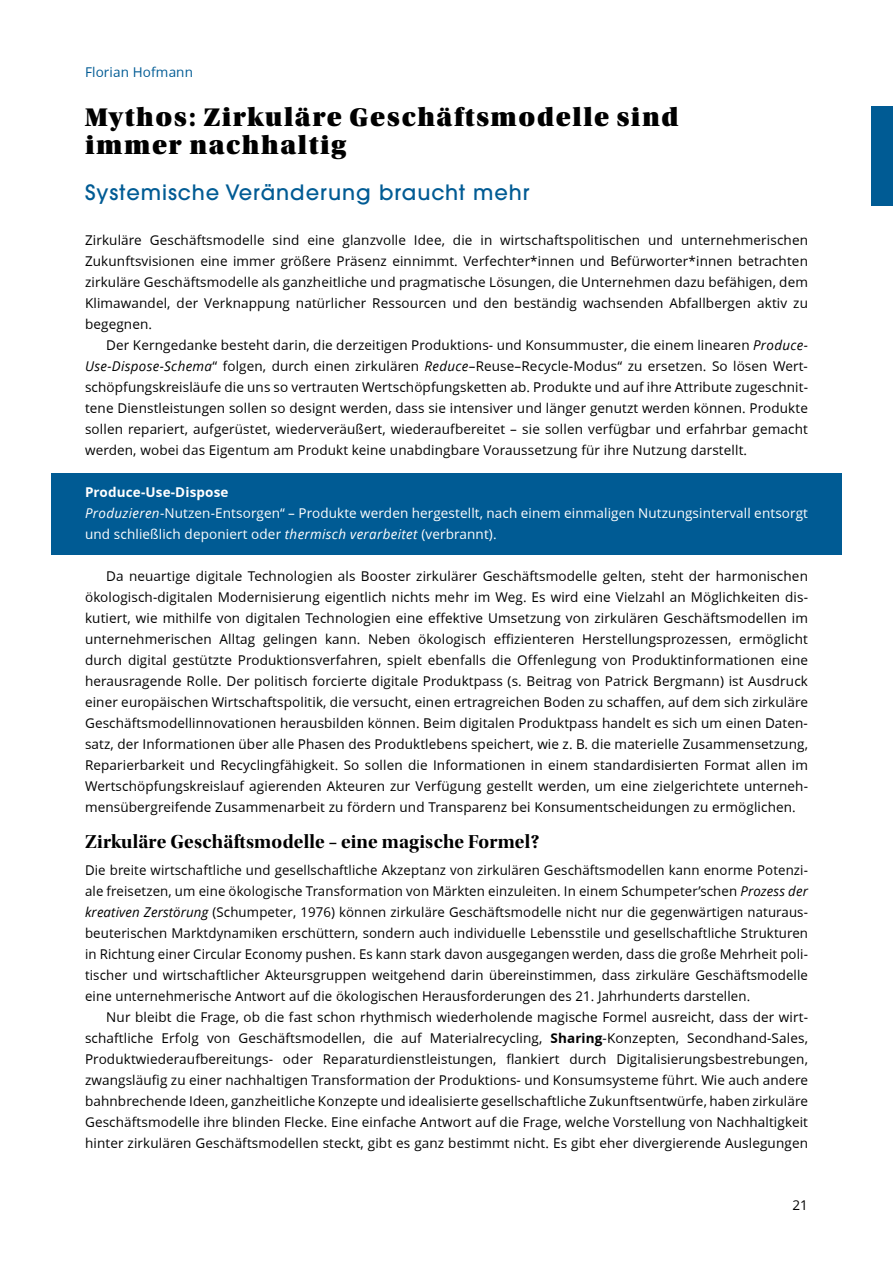
<style>
.page{position:relative;width:893px;height:1263px;background:#fff}
.page>*{position:absolute;margin:0;border:0;box-sizing:border-box;transform-origin:0 0}
.t1{font:27px/28.5px "Utopia Std Black Headline";letter-spacing:.06em;color:#000}
.t2{font:500 21px "ITC Avant Garde Pro";letter-spacing:.045em;color:#005b94}
.t3{font:19.5px "Utopia Std Bold Disp";letter-spacing:.01em;color:#000}
.t4{font:13.5px/21px "Open Sans";letter-spacing:.01em;color:#000;text-align:justify}
.t5{font:13.5px/21px "Open Sans";letter-spacing:.01em;color:#fff}
.t6{font:13.5px "Open Sans";letter-spacing:.01em;color:#005b94}
.s1{font-style:italic}
.s2{font-weight:700}
</style>
<div class="page">
<div style="left:872px;top:106px;width:21px;height:100px;background:#005b94"></div>
<div style="left:51px;top:473px;width:791px;height:39px;background:#005b94"></div>
<div style="left:51px;top:494px;width:791px;height:61px;background:#005b94"></div>
<p class="t6" style="left:85px;top:64px;width:109px">Florian Hofmann</p>
<h1 class="t1" style="left:85px;top:103px;width:595px">Mythos: Zirkuläre Geschäftsmodelle sind immer nachhaltig</h1>
<h2 class="t2" style="left:85px;top:179px;width:446px">Systemische Veränderung braucht mehr</h2>
<p class="t4" style="left:85px;top:229px;width:724px">Zirkuläre Geschäftsmodelle sind eine glanzvolle Idee, die in wirtschaftspolitischen und unternehmerischen Zukunftsvisionen eine immer größere Präsenz einnimmt. Verfechter*innen und Befürworter*innen betrachten zirkuläre Geschäftsmodelle als ganzheitliche und pragmatische Lösungen, die Unternehmen dazu befähigen, dem Klimawandel, der Verknappung natürlicher Ressourcen und den beständig wachsenden Abfallbergen aktiv zu begegnen.</p>
<p class="t4" style="left:85px;top:334px;width:724px;text-indent:21px">Der Kerngedanke besteht darin, die derzeitigen Produktions- und Konsummuster, die einem linearen <span class="s1">Produce-Use-Dispose-Schema</span>“ folgen, durch einen zirkulären <span class="s1">Reduce</span>–Reuse–Recycle-Modus“ zu ersetzen. So lösen Wert&shy;schöpfungskreisläufe die uns so vertrauten Wertschöpfungsketten ab. Produkte und auf ihre Attribute zugeschnit&shy;tene Dienstleistungen sollen so designt werden, dass sie intensiver und länger genutzt werden können. Produkte sollen repariert, aufgerüstet, wiederveräußert, wiederaufbereitet – sie sollen verfügbar und erfahrbar gemacht werden, wobei das Eigentum am Produkt keine unabdingbare Voraussetzung für ihre Nutzung darstellt.</p>
<p class="t5" style="left:85px;top:481px;width:724px"><span class="s2">Produce-Use-Dispose<br></span><span class="s1">Produzieren</span>-Nutzen-Entsorgen“ – Produkte werden hergestellt, nach einem einmaligen Nutzungsintervall entsorgt und schließlich deponiert oder <span class="s1">thermisch verarbeitet</span> (verbrannt).</p>
<p class="t4" style="left:85px;top:565px;width:724px;text-indent:21px">Da neuartige digitale Technologien als Booster zirkulärer Geschäftsmodelle gelten, steht der harmonischen ökologisch-digitalen Modernisierung eigentlich nichts mehr im Weg. Es wird eine Vielzahl an Möglichkeiten dis&shy;kutiert, wie mithilfe von digitalen Technologien eine effektive Umsetzung von zirkulären Geschäftsmodellen im unternehmerischen Alltag gelingen kann. Neben ökologisch effizienteren Herstellungsprozessen, ermöglicht durch digital gestützte Produktionsverfahren, spielt ebenfalls die Offenlegung von Produktinformationen eine herausragende Rolle. Der politisch forcierte digitale Produktpass (s. Beitrag von Patrick Bergmann) ist Ausdruck einer europäischen Wirtschaftspolitik, die versucht, einen ertragreichen Boden zu schaffen, auf dem sich zirkuläre Geschäftsmodellinnovationen herausbilden können. Beim digitalen Produktpass handelt es sich um einen Daten&shy;satz, der Informationen über alle Phasen des Produktlebens speichert, wie z. B. die materielle Zusammensetzung, Reparierbarkeit und Recyclingfähigkeit. So sollen die Informationen in einem standardisierten Format allen im Wertschöpfungskreislauf agierenden Akteuren zur Verfügung gestellt werden, um eine zielgerichtete unterneh&shy;mensübergreifende Zusammenarbeit zu fördern und Transparenz bei Konsumentscheidungen zu ermöglichen.</p>
<h3 class="t3" style="left:85px;top:830px;width:456px">Zirkuläre Geschäftsmodelle – eine magische Formel?</h3>
<p class="t4" style="left:85px;top:859px;width:724px">Die breite wirtschaftliche und gesellschaftliche Akzeptanz von zirkulären Geschäftsmodellen kann enorme Potenzi&shy;ale freisetzen, um eine ökologische Transformation von Märkten einzuleiten. In einem Schumpeter’schen <span class="s1">Prozess der kreativen Zerstörung</span> (Schumpeter, 1976) können zirkuläre Geschäftsmodelle nicht nur die gegenwärtigen naturaus&shy;beuterischen Marktdynamiken erschüttern, sondern auch individuelle Lebensstile und gesellschaftliche Strukturen in Richtung einer Circular Economy pushen. Es kann stark davon ausgegangen werden, dass die große Mehrheit poli&shy;tischer und wirtschaftlicher Akteursgruppen weitgehend darin übereinstimmen, dass zirkuläre Geschäftsmodelle eine unternehmerische Antwort auf die ökologischen Herausforderungen des 21. Jahrhunderts darstellen.</p>
<p class="t4" style="left:85px;top:1006px;width:724px;text-indent:21px">Nur bleibt die Frage, ob die fast schon rhythmisch wiederholende magische Formel ausreicht, dass der wirt&shy;schaftliche Erfolg von Geschäftsmodellen, die auf Materialrecycling, <span class="s2">Sharing</span>-Konzepten, Secondhand-Sales, Produktwiederaufbereitungs- oder Reparaturdienstleistungen, flankiert durch Digitalisierungsbestrebungen, zwangsläufig zu einer nachhaltigen Transformation der Produktions- und Konsumsysteme führt. Wie auch andere bahnbrechende Ideen, ganzheitliche Konzepte und idealisierte gesellschaftliche Zukunftsentwürfe, haben zirkuläre Geschäftsmodelle ihre blinden Flecke. Eine einfache Antwort auf die Frage, welche Vorstellung von Nachhaltigkeit hinter zirkulären Geschäftsmodellen steckt, gibt es ganz bestimmt nicht. Es gibt eher divergierende Auslegungen</p>
<p class="t4" style="left:792px;top:1195px;width:17px">21</p>
</div>
